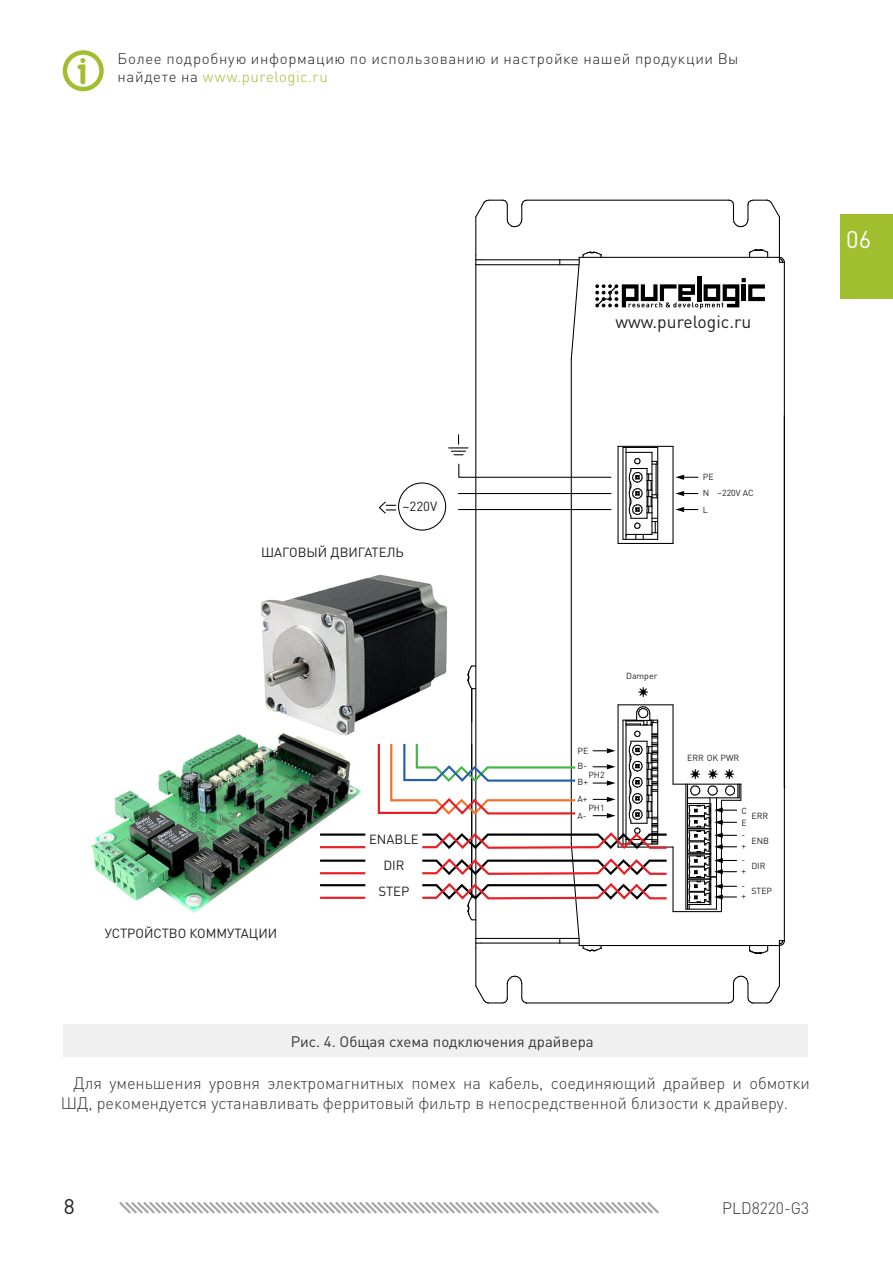
<style>
.page{position:relative;width:893px;height:1263px;background:#fff}
.page>*{position:absolute;margin:0;border:0;box-sizing:border-box;transform-origin:0 0}
.t1{font:24px "DIN Pro";color:#fff}
.t2{font:21px "DIN Pro";color:#231f20}
.t3{font:17.55px "DIN Pro";color:#231f20}
.t4{font:300 16.5px/20.9px "DIN Pro";color:#363536}
.t5{font:300 16.5px "DIN Pro";color:#363536;scale:.95 1}
.t6{font:300 15px "DIN Pro";letter-spacing:.045em;color:#231f20}
.t7{font:15px "DIN Pro";color:#363536}
.t8{font:300 15px "DIN Pro";letter-spacing:.04em;color:#a0be2d}
.t9{font:13.2px/25.5px "DIN Pro";color:#231f20;text-align:center}
.t10{font:8.7px/11.7px "DIN Pro";color:#231f20}
.s1{color:#231f20}
</style>
<div class="page">
<svg style="left:119px;top:1202px;width:540px;height:12px"></svg>
<svg style="left:63px;top:50px;width:41px;height:41px"></svg>
<div style="left:840px;top:215px;width:53px;height:84px;background:#a0be2d"></div>
<div style="left:64px;top:1024px;width:744px;height:33px;background:#f0f0f0"></div>
<hr style="left:571px;top:359px;width:1px;height:485px;background:#000001">
<hr style="left:784px;top:262px;width:1px;height:678px;background:#000001">
<hr style="left:579px;top:257px;width:200px;height:1px;background:#000001">
<hr style="left:579px;top:945px;width:200px;height:1px;background:#000001">
<hr style="left:685px;top:784px;width:1px;height:125px;background:#000001">
<hr style="left:623px;top:539px;width:35px;height:1px;background:#000001">
<hr style="left:622px;top:447px;width:1px;height:92px;background:#000001">
<hr style="left:623px;top:447px;width:35px;height:1px;background:#000001">
<hr style="left:686px;top:909px;width:30px;height:1px;background:#000001">
<hr style="left:479px;top:264px;width:100px;height:1px;background:#000001">
<hr style="left:475px;top:265px;width:1px;height:673px;background:#000001">
<svg style="left:778px;top:939px;width:7px;height:9px"></svg>
<hr style="left:779px;top:948px;width:1px;height:38px;background:#000001">
<hr style="left:527px;top:1002px;width:201px;height:1px;background:#000001">
<hr style="left:475px;top:948px;width:1px;height:38px;background:#000001">
<svg style="left:727px;top:975px;width:53px;height:29px"></svg>
<svg style="left:475px;top:975px;width:53px;height:29px"></svg>
<hr style="left:481px;top:259px;width:79px;height:1px;background:#000001">
<hr style="left:527px;top:200px;width:201px;height:1px;background:#000001">
<hr style="left:779px;top:217px;width:1px;height:38px;background:#000001">
<svg style="left:778px;top:255px;width:7px;height:9px"></svg>
<hr style="left:475px;top:217px;width:1px;height:38px;background:#000001">
<svg style="left:475px;top:255px;width:6px;height:10px"></svg>
<svg style="left:728px;top:200px;width:52px;height:28px"></svg>
<svg style="left:475px;top:200px;width:53px;height:28px"></svg>
<hr style="left:618px;top:446px;width:55px;height:1px;background:#000001">
<hr style="left:673px;top:911px;width:48px;height:1px;background:#000001">
<hr style="left:618px;top:846px;width:55px;height:1px;background:#000001">
<hr style="left:672px;top:705px;width:2px;height:79px;background:#000001">
<hr style="left:618px;top:543px;width:55px;height:1px;background:#000001">
<hr style="left:672px;top:847px;width:2px;height:65px;background:#000001">
<hr style="left:618px;top:704px;width:55px;height:1px;background:#000001">
<hr style="left:672px;top:446px;width:2px;height:97px;background:#000001">
<hr style="left:721px;top:800px;width:1px;height:112px;background:#000001">
<hr style="left:617px;top:446px;width:2px;height:97px;background:#000001">
<hr style="left:673px;top:784px;width:68px;height:1px;background:#000001">
<svg style="left:625px;top:448px;width:33px;height:91px"></svg>
<svg style="left:748px;top:946px;width:21px;height:8px"></svg>
<svg style="left:559px;top:249px;width:210px;height:111px"></svg>
<hr style="left:458px;top:493px;width:153px;height:1px;background:#000001">
<hr style="left:459px;top:509px;width:152px;height:1px;background:#000001">
<svg style="left:675px;top:475px;width:23px;height:5px"></svg>
<svg style="left:675px;top:491px;width:23px;height:5px"></svg>
<svg style="left:675px;top:507px;width:23px;height:5px"></svg>
<svg style="left:458px;top:463px;width:154px;height:15px"></svg>
<svg style="left:449px;top:435px;width:19px;height:20px"></svg>
<div style="left:398px;top:482px;width:48px;height:49px;border:1px solid #000001;border-radius:50%"></div>
<svg style="left:379px;top:501px;width:17px;height:13px"></svg>
<svg style="left:687px;top:769px;width:54px;height:140px"></svg>
<img style="left:91px;top:734px;width:274px;height:179px">
<img style="left:244px;top:574px;width:203px;height:169px">
<hr style="left:320px;top:833px;width:45px;height:3px;background:#000001">
<hr style="left:320px;top:846px;width:45px;height:2px;background:#e91d24">
<hr style="left:320px;top:859px;width:45px;height:3px;background:#000001">
<hr style="left:320px;top:872px;width:45px;height:2px;background:#e91d24">
<hr style="left:320px;top:884px;width:45px;height:2px;background:#000001">
<svg style="left:377px;top:664px;width:292px;height:288px"></svg>
<hr style="left:320px;top:897px;width:45px;height:2px;background:#e91d24">
<p class="t6" style="left:118px;top:48px;width:622px">Более подробную информацию по использованию и настройке нашей продукции Вы</p>
<p class="t8" style="left:118px;top:66px;width:212px"><span class="s1">найдете на</span> www.purelogic.ru</p>
<p class="t3" style="left:615px;top:310px;width:137px">www.purelogic.ru</p>
<p class="t1" style="left:846px;top:223px;width:27px">06</p>
<p class="t10" style="left:703px;top:471px;width:12px">PE</p>
<p class="t9" style="left:402px;top:493px;width:36px">~220V</p>
<p class="t9" style="left:261px;top:539px;width:144px">ШАГОВЫЙ ДВИГАТЕЛЬ</p>
<p class="t10" style="left:703px;top:487px;width:52px">N ~220V AC</p>
<p class="t10" style="left:703px;top:503px;width:7px">L</p>
<p class="t9" style="left:105px;top:920px;width:174px">УСТРОЙСТВО КОММУТАЦИИ</p>
<p class="t9" style="left:369px;top:826px;width:51px">ENABLE</p>
<p class="t9" style="left:378px;top:852px;width:33px">DIR<br>STEP</p>
<p class="t10" style="left:626px;top:669px;width:33px">Damper</p>
<p class="t10" style="left:577px;top:743px;width:12px;line-height:14.9px">PE<br>B-</p>
<p class="t10" style="left:577px;top:774px;width:12px;line-height:16.6px;text-align:justify">B+ A+ A-</p>
<p class="t10" style="left:588px;top:769px;width:18px">PH2</p>
<p class="t10" style="left:588px;top:802px;width:18px">PH1</p>
<p class="t10" style="left:687px;top:751px;width:54px">ERR OK PWR</p>
<p class="t10" style="left:741px;top:804px;width:7px">C</p>
<p class="t10" style="left:751px;top:810px;width:18px">ERR</p>
<p class="t10" style="left:751px;top:834px;width:19px">ENB</p>
<p class="t10" style="left:751px;top:860px;width:16px">DIR</p>
<p class="t10" style="left:751px;top:885px;width:22px">STEP</p>
<p class="t10" style="left:741px;top:817px;width:7px">E - +</p>
<p class="t10" style="left:741px;top:854px;width:6px;line-height:11.2px">- +</p>
<p class="t10" style="left:741px;top:880px;width:6px;line-height:10.6px">- +</p>
<p class="t7" style="left:291px;top:1031px;width:304px">Рис. 4. Общая схема подключения драйвера</p>
<p class="t4" style="left:61px;top:1071px;width:751px;text-indent:13px">Для уменьшения уровня электромагнитных помех на кабель, соединяющий драйвер и обмотки<br>ШД, рекомендуется устанавливать ферритовый фильтр в непосредственной близости к драйверу.</p>
<p class="t2" style="left:64px;top:1192px;width:12px">8</p>
<p class="t5" style="left:722px;top:1196px;width:93px">PLD8220-G3</p>
</div>
